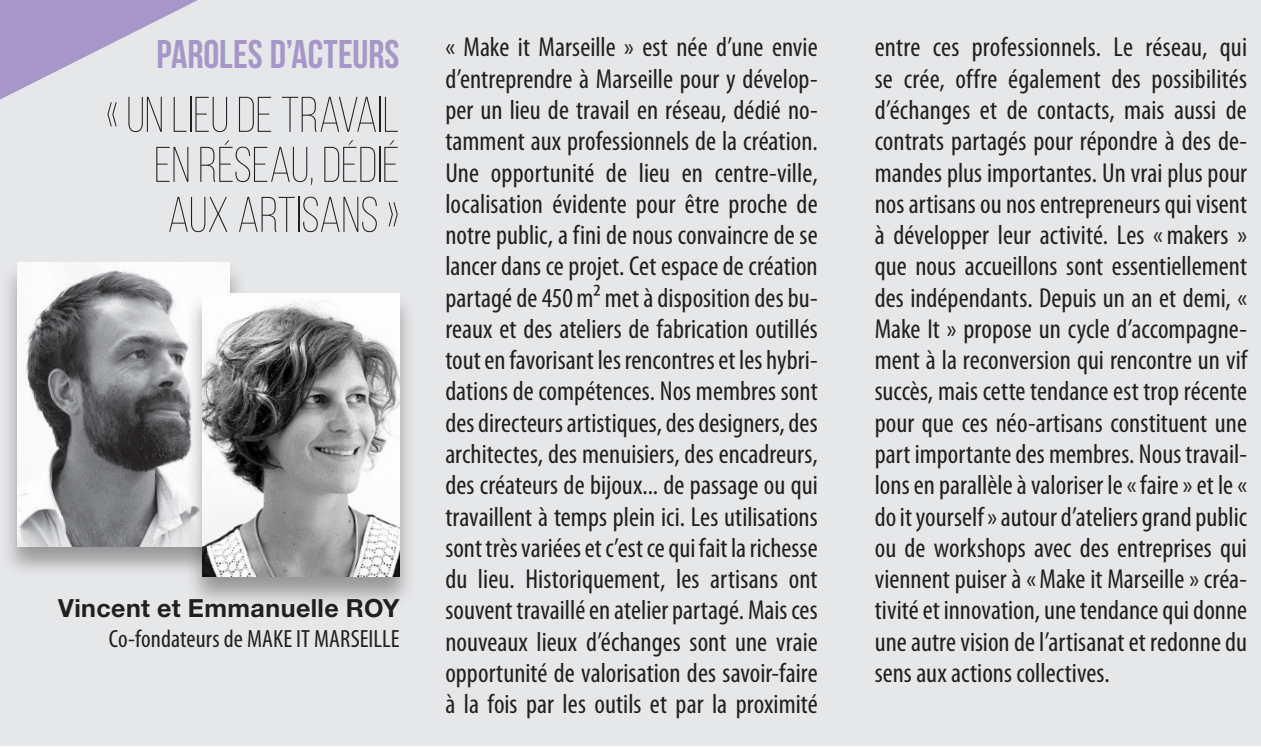
<style>
.page{position:relative;width:1261px;height:748px;background:#fff}
.page>*{position:absolute;margin:0;border:0;box-sizing:border-box;transform-origin:0 0}
.t1{font:300 50px/50px "Bebas Neue";color:#231f20;text-align:justify}
.t2{font:700 40px "Bebas Neue";color:#a697c8}
.Texte_courant_Parole{font:condensed 27.5px/31.2px "Myriad Pro";color:#231f20;text-align:justify}
.t3{font:condensed 25px "Myriad Pro";color:#231f20}
.t4{font:700 25px "Helvetica Neue";letter-spacing:.015em;color:#231f20}
</style>
<div class="page">
<div style="left:0;top:0;width:1261px;height:746px;background:#e6e7e9"></div>
<svg style="left:0;top:0;width:198px;height:100px"></svg>
<div style="left:0;top:260px;width:247px;height:318px;background:#231f20;opacity:.4"></div>
<img style="left:17px;top:262px;width:213px;height:284px">
<div style="left:185px;top:291px;width:231px;height:318px;background:#231f20;opacity:.4"></div>
<img style="left:202px;top:293px;width:197px;height:284px">
<h2 class="t2" style="left:156px;top:32px;width:245px">PAROLES D’ACTEURS</h2>
<h1 class="t1" style="left:154px;top:89px;width:247px;text-indent:-49px">« UN LIEU DE TRAVAIL EN RÉSEAU, DÉDIÉ AUX ARTISANS »</h1>
<p class="t4" style="left:58px;top:593px;width:343px">Vincent et Emmanuelle ROY</p>
<p class="t3" style="left:109px;top:624px;width:292px">Co-fondateurs de MAKE IT MARSEILLE</p>
<p class="Texte_courant_Parole" style="left:445px;top:31px;width:374px">« Make it Marseille » est née d’une envie d’entreprendre à Marseille pour y dévelop&shy;per un lieu de travail en réseau, dédié no&shy;tamment aux professionnels de la création.<br>Une opportunité de lieu en centre-ville, localisation évidente pour être proche de notre public, a fini de nous convaincre de se lancer dans ce projet. Cet espace de création partagé de 450m² met à disposition des bu&shy;reaux et des ateliers de fabrication outillés tout en favorisant les rencontres et les hybri&shy;dations de compétences. Nos membres sont des directeurs artistiques, des designers, des architectes, des menuisiers, des encadreurs, des créateurs de bijoux... de passage ou qui travaillent à temps plein ici. Les utilisations sont très variées et c’est ce qui fait la richesse du lieu. Historiquement, les artisans ont souvent travaillé en atelier partagé. Mais ces nouveaux lieux d’échanges sont une vraie opportunité de valorisation des savoir-faire à la fois par les outils et par la proximité</p>
<p class="Texte_courant_Parole" style="left:875px;top:31px;width:374px">entre ces professionnels. Le réseau, qui se crée, offre également des possibilités d’échanges et de contacts, mais aussi de contrats partagés pour répondre à des de&shy;mandes plus importantes. Un vrai plus pour nos artisans ou nos entrepreneurs qui visent à développer leur activité. Les «makers » que nous accueillons sont essentiellement des indépendants. Depuis un an et demi, « Make It » propose un cycle d’accompagne&shy;ment à la reconversion qui rencontre un vif succès, mais cette tendance est trop récente pour que ces néo-artisans constituent une part importante des membres. Nous travail&shy;lons en parallèle à valoriser le «faire » et le « do it yourself » autour d’ateliers grand public ou de workshops avec des entreprises qui viennent puiser à «Make it Marseille » créa&shy;tivité et innovation, une tendance qui donne une autre vision de l’artisanat et redonne du sens aux actions collectives.</p>
</div>
